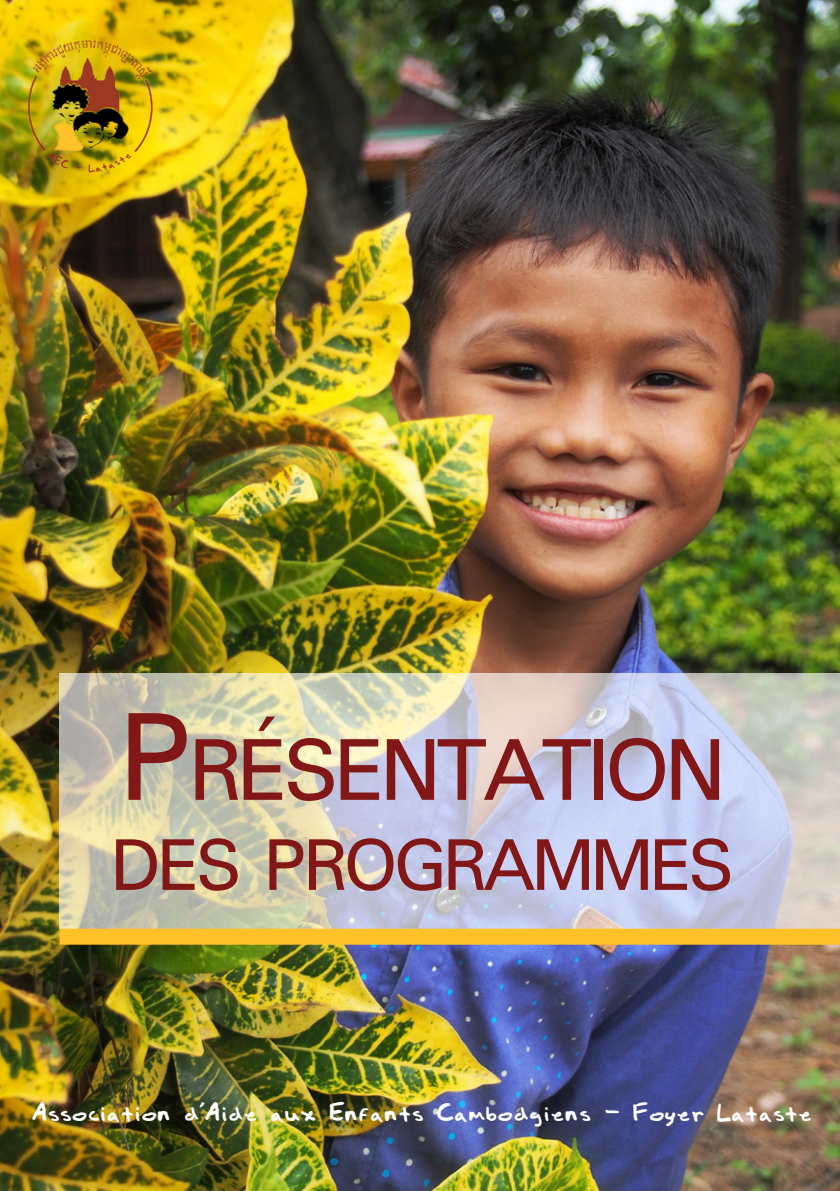
<style>
.page{position:relative;width:840px;height:1191px;background:#fff}
.page>*{position:absolute;margin:0;border:0;box-sizing:border-box;transform-origin:0 0}
.t1{font:84px "Free Universal";letter-spacing:-.055em;color:#811817}
.t2{font:70px "Free Universal";letter-spacing:-.055em;color:#811817}
.t3{font:24px "Child's Play";color:#fff}
.s1{font-size:120px}
</style>
<div class="page">
<img style="left:0;top:0;width:839px;height:1191px">
<img style="left:17px;top:34px;width:145px;height:145px">
<svg style="left:60px;top:673px;width:779px;height:255px;background:#cdcdcd"></svg>
<div style="left:60px;top:928px;width:779px;height:16px;background:#fec128"></div>
<p class="t1" style="left:119px;top:712px;width:608px"><span class="s1">P</span>RÉSENTATION</p>
<p class="t2" style="left:110px;top:817px;width:624px">DES PROGRAMMES</p>
<p class="t3" style="left:32px;top:1101px;width:782px">Association d'Aide aux Enfants Cambodgiens - Foyer Lataste</p>
</div>
